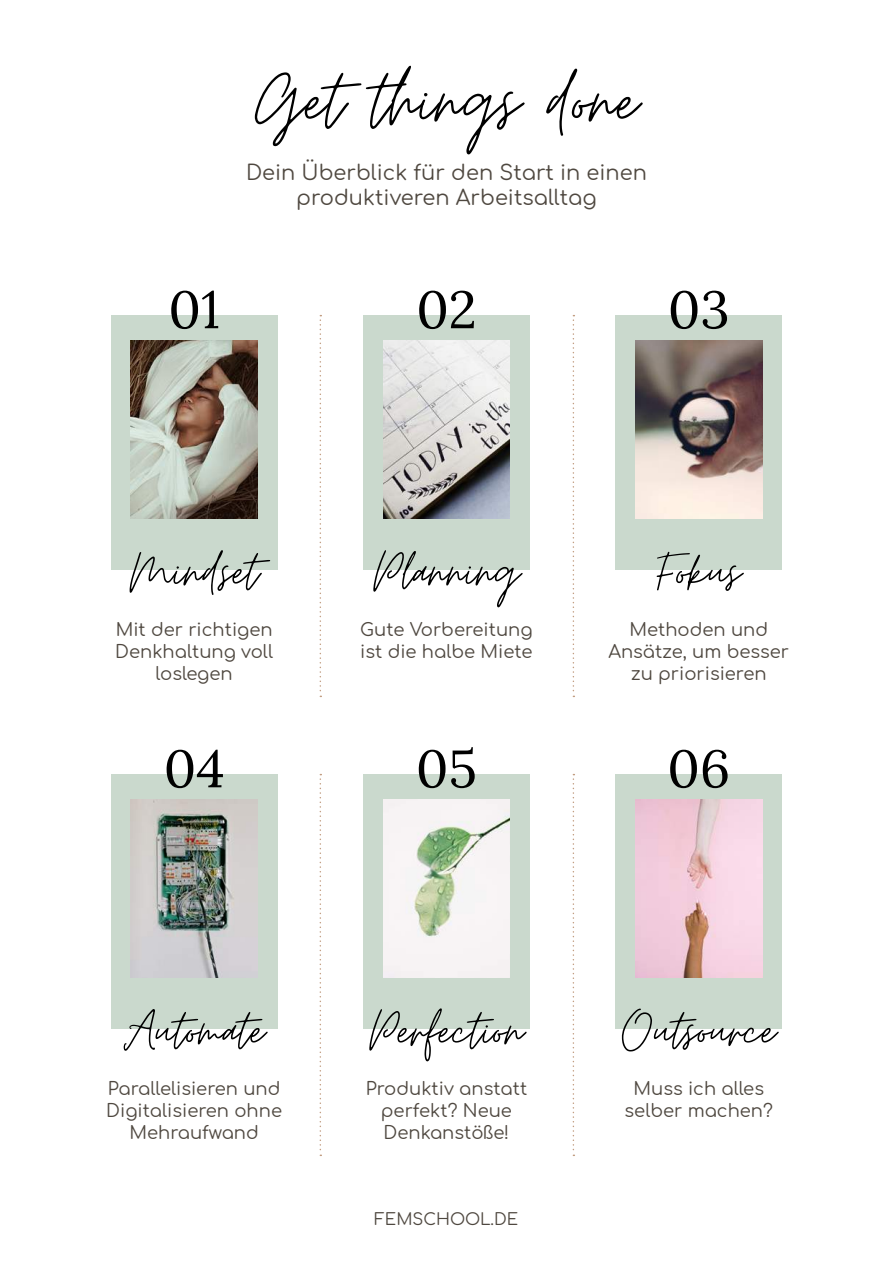
<style>
.page{position:relative;width:893px;height:1263px;background:#fff}
.page>*{position:absolute;margin:0;border:0;box-sizing:border-box;transform-origin:0 0}
.t1{font:90px "Moon Time";color:#000}
.t2{font:60px "Moon Time";color:#000}
.t3{font:52.5px "Lora";color:#000}
.t4{font:21px/25.2px "Comfortaa";color:#4f4840;text-align:center}
.t5{font:18px/21.6px "Comfortaa";color:#4f4840;text-align:center}
.t6{font:16.5px "Comfortaa";color:#4f4840}
</style>
<div class="page">
<div style="left:111px;top:315px;width:167px;height:255px;background:#cad9cd"></div>
<div style="left:111px;top:774px;width:167px;height:254px;background:#cad9cd"></div>
<div style="left:363px;top:315px;width:167px;height:255px;background:#cad9cd"></div>
<div style="left:363px;top:774px;width:167px;height:254px;background:#cad9cd"></div>
<div style="left:615px;top:315px;width:167px;height:255px;background:#cad9cd"></div>
<div style="left:615px;top:774px;width:167px;height:254px;background:#cad9cd"></div>
<img style="left:131px;top:340px;width:126px;height:179px">
<img style="left:131px;top:799px;width:126px;height:178px">
<img style="left:383px;top:340px;width:127px;height:179px">
<img style="left:383px;top:799px;width:127px;height:178px">
<img style="left:635px;top:340px;width:127px;height:179px">
<img style="left:635px;top:799px;width:127px;height:178px">
<svg style="left:320px;top:315px;width:1px;height:382px"></svg>
<svg style="left:320px;top:774px;width:1px;height:382px"></svg>
<svg style="left:573px;top:315px;width:1px;height:382px"></svg>
<svg style="left:573px;top:774px;width:1px;height:382px"></svg>
<h1 class="t1" style="left:255px;top:60px;width:385px">Get things done</h1>
<p class="t4" style="left:246px;top:157px;width:402px">Dein Überblick für den Start in einen produktiveren Arbeitsalltag</p>
<h3 class="t3" style="left:168px;top:270px;width:53px">01</h3>
<h3 class="t3" style="left:416px;top:270px;width:62px">02</h3>
<h3 class="t3" style="left:668px;top:270px;width:63px">03</h3>
<h2 class="t2" style="left:130px;top:544px;width:131px">Mindset</h2>
<h2 class="t2" style="left:373px;top:544px;width:148px">Planning</h2>
<h2 class="t2" style="left:657px;top:544px;width:86px">Fokus</h2>
<p class="t5" style="left:115px;top:617px;width:159px">Mit der richtigen<br>Denkhaltung voll loslegen</p>
<h3 class="t3" style="left:164px;top:729px;width:63px">04</h3>
<p class="t5" style="left:360px;top:617px;width:174px;text-align:left">Gute Vorbereitung ist die halbe Miete</p>
<h3 class="t3" style="left:416px;top:729px;width:63px">05</h3>
<p class="t5" style="left:608px;top:617px;width:182px">Methoden und<br>Ansätze, um besser zu priorisieren</p>
<h3 class="t3" style="left:667px;top:729px;width:64px">06</h3>
<h2 class="t2" style="left:124px;top:1003px;width:142px">Automate</h2>
<p class="t5" style="left:106px;top:1076px;width:177px">Parallelisieren und<br>Digitalisieren ohne<br>Mehraufwand</p>
<h2 class="t2" style="left:369px;top:1003px;width:156px">Perfection</h2>
<p class="t5" style="left:366px;top:1076px;width:163px">Produktiv anstatt perfekt? Neue<br>Denkanstöße!</p>
<p class="t6" style="left:375px;top:1204px;width:145px">FEMSCHOOL.DE</p>
<h2 class="t2" style="left:622px;top:1003px;width:155px">Outsource</h2>
<p class="t5" style="left:625px;top:1076px;width:150px">Muss ich alles selber machen?</p>
</div>
